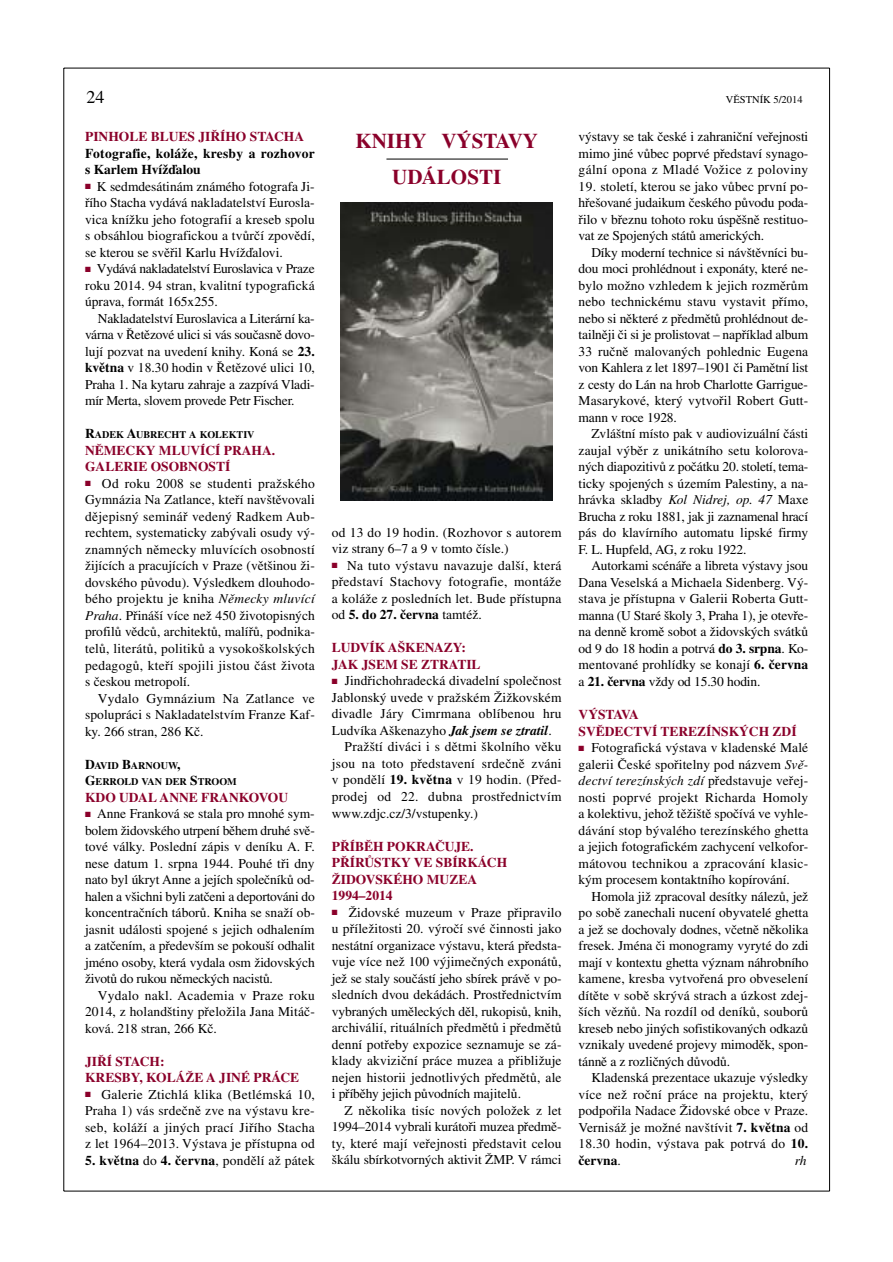
<style>
.page{position:relative;width:893px;height:1262px;background:#fff}
.page>*{position:absolute;margin:0;border:0;box-sizing:border-box;transform-origin:0 0}
.t1{font:700 21px/36px "Times CE";color:#8a002a;text-align:center}
.t2{font:18px "Times CE";color:#000}
.t3{font:13.5px/16.5px "Times CE";letter-spacing:.005em;color:#000;text-align:justify}
.t4{font:700 13.5px/16.5px "Times CE";color:#8a002a}
.t5{font:700 13.5px/16.5px "Times CE";letter-spacing:.01em;color:#000}
.t6{font:italic 13.5px "Times CE";color:#000}
.t7{font:10.5px "Times CE";color:#000}
.t8{font:700 10.2px/16.5px "Times CE";color:#000}
.s1{color:#8a002a}
.s2{font-weight:700}
.s3{font-size:13.5px}
.s4{font-style:italic}
.s5{font-weight:700;font-style:italic}
</style>
<div class="page">
<hr style="left:63px;top:68px;width:1px;height:1123px;background:#000">
<hr style="left:64px;top:1190px;width:765px;height:1px;background:#000">
<hr style="left:829px;top:68px;width:1px;height:1123px;background:#000">
<hr style="left:64px;top:68px;width:765px;height:1px;background:#000">
<hr style="left:386px;top:159px;width:122px;height:1px;background:#000">
<img style="left:341px;top:203px;width:211px;height:297px">
<h2 class="t2" style="left:87px;top:91px;width:20px">24</h2>
<p class="t7" style="left:726px;top:96px;width:78px">VĚSTNÍK 5/2014</p>
<h1 class="t1" style="left:355px;top:125px;width:184px">KNIHY VÝSTAVY<br>UDÁLOSTI</h1>
<p class="t4" style="left:85px;top:130px;width:220px">PINHOLE BLUES JIŘÍHO STACHA</p>
<p class="t5" style="left:85px;top:146px;width:231px">Fotografie, koláže, kresby a rozhovor s Karlem Hvížďalou</p>
<p class="t3" style="left:85px;top:179px;width:231px"><span class="s1">■</span> K sedmdesátinám známého fotografa Ji&shy;řího Stacha vydává nakladatelství Eurosla&shy;vica knížku jeho fotografií a kreseb spolu s obsáhlou biografickou a tvůrčí zpovědí, se kterou se svěřil Karlu Hvížďalovi.</p>
<p class="t3" style="left:85px;top:262px;width:231px"><span class="s1">■</span> Vydává nakladatelství Euroslavica v Praze roku 2014. 94 stran, kvalitní typografická úprava, formát 165x255.</p>
<p class="t3" style="left:85px;top:311px;width:231px;text-indent:13px">Nakladatelství Euroslavica a Literární ka&shy;várna v Řetězové ulici si vás současně dovo&shy;lují pozvat na uvedení knihy. Koná se <span class="s2">23. května</span> v 18.30 hodin v Řetězové ulici 10, Praha 1. Na kytaru zahraje a zazpívá Vladi&shy;mír Merta, slovem provede Petr Fischer.</p>
<p class="t8" style="left:85px;top:428px;width:171px"><span class="s3">R</span>ADEK <span class="s3">A</span>UBRECHT A KOLEKTIV</p>
<p class="t4" style="left:85px;top:443px;width:192px">NĚMECKY MLUVÍCÍ PRAHA.<br>GALERIE OSOBNOSTÍ</p>
<p class="t3" style="left:85px;top:476px;width:231px"><span class="s1">■</span> Od roku 2008 se studenti pražského Gymnázia Na Zatlance, kteří navštěvovali dějepisný seminář vedený Radkem Aub&shy;rechtem, systematicky zabývali osudy vý&shy;znamných německy mluvících osobností žijících a pracujících v Praze (většinou ži&shy;dovského původu). Výsledkem dlouhodo&shy;bého projektu je kniha <span class="s4">Německy mluvící Praha</span>. Přináší více než 450 životopisných profilů vědců, architektů, malířů, podnika&shy;telů, literátů, politiků a vysokoškolských pedagogů, kteří spojili jistou část života s českou metropolí.</p>
<p class="t3" style="left:85px;top:691px;width:231px;text-indent:13px">Vydalo Gymnázium Na Zatlance ve spolupráci s Nakladatelstvím Franze Kaf&shy;ky. 266 stran, 286 Kč.</p>
<p class="t8" style="left:85px;top:758px;width:153px"><span class="s3">D</span>AVID <span class="s3">B</span>ARNOUW<span class="s3">,<br>G</span>ERROLD VAN DER <span class="s3">S</span>TROOM</p>
<p class="t4" style="left:85px;top:790px;width:204px">KDO UDAL ANNE FRANKOVOU</p>
<p class="t3" style="left:85px;top:806px;width:231px"><span class="s1">■</span> Anne Franková se stala pro mnohé sym&shy;bolem židovského utrpení během druhé svě&shy;tové války. Poslední zápis v deníku A. F. nese datum 1. srpna 1944. Pouhé tři dny nato byl úkryt Anne a jejích společníků od&shy;halen a všichni byli zatčeni a deportováni do koncentračních táborů. Kniha se snaží ob&shy;jasnit události spojené s jejich odhalením a zatčením, a především se pokouší odhalit jméno osoby, která vydala osm židovských životů do rukou německých nacistů.</p>
<p class="t3" style="left:85px;top:988px;width:231px;text-indent:13px">Vydalo nakl. Academia v Praze roku 2014, z holandštiny přeložila Jana Mitáč&shy;ková. 218 stran, 266 Kč.</p>
<p class="t4" style="left:85px;top:1054px;width:216px">JIŘÍ STACH:<br>KRESBY, KOLÁŽE A JINÉ PRÁCE</p>
<p class="t3" style="left:85px;top:1087px;width:231px"><span class="s1">■</span> Galerie Ztichlá klika (Betlémská 10, Praha 1) vás srdečně zve na výstavu kre&shy;seb, koláží a jiných prací Jiřího Stacha z let 1964–2013. Výstava je přístupna od</p>
<p class="t3" style="left:85px;top:1153px;width:231px"><span class="s2">5. května</span> do <span class="s2">4. června</span>, pondělí až pátek</p>
<p class="t3" style="left:578px;top:130px;width:231px">výstavy se tak české i zahraniční veřejnosti mimo jiné vůbec poprvé představí synago&shy;gální opona z Mladé Vožice z poloviny</p>
<p class="t3" style="left:578px;top:179px;width:231px">19. století, kterou se jako vůbec první po&shy;hřešované judaikum českého původu poda&shy;řilo v březnu tohoto roku úspěšně restituo&shy;vat ze Spojených států amerických.</p>
<p class="t3" style="left:578px;top:245px;width:231px;text-indent:13px">Díky moderní technice si návštěvníci bu&shy;dou moci prohlédnout i exponáty, které ne&shy;bylo možno vzhledem k jejich rozměrům nebo technickému stavu vystavit přímo, nebo si některé z předmětů prohlédnout de&shy;tailněji či si je prolistovat – například album 33 ručně malovaných pohlednic Eugena von Kahlera z let 1897–1901 či Pamětní list z cesty do Lán na hrob Charlotte Garrigue-Masarykové, který vytvořil Robert Gutt&shy;mann v roce 1928.</p>
<p class="t3" style="left:578px;top:427px;width:231px;text-indent:13px">Zvláštní místo pak v audiovizuální části zaujal výběr z unikátního setu kolorova&shy;ných diapozitivů z počátku 20. století, tema&shy;ticky spojených s územím Palestiny, a na&shy;hrávka skladby <span class="s4">Kol Nidrej, op. 47</span> Maxe Brucha z roku 1881, jak ji zaznamenal hrací pás do klavírního automatu lipské firmy F. L. Hupfeld, AG, z roku 1922.</p>
<p class="t3" style="left:578px;top:559px;width:231px;text-indent:13px">Autorkami scénáře a libreta výstavy jsou Dana Veselská a Michaela Sidenberg. Vý&shy;stava je přístupna v Galerii Roberta Gutt&shy;manna (U Staré školy 3, Praha 1), je otevře&shy;na denně kromě sobot a židovských svátků od 9 do 18 hodin a potrvá <span class="s2">do 3. srpna</span>. Ko&shy;mentované prohlídky se konají <span class="s2">6. června </span>a <span class="s2">21. června</span> vždy od 15.30 hodin.</p>
<p class="t4" style="left:578px;top:707px;width:219px">VÝSTAVA<br>SVĚDECTVÍ TEREZÍNSKÝCH ZDÍ</p>
<p class="t3" style="left:578px;top:740px;width:231px"><span class="s1">■</span> Fotografická výstava v kladenské Malé galerii České spořitelny pod názvem <span class="s4">Svě&shy;dectví terezínských zdí</span> představuje veřej&shy;nosti poprvé projekt Richarda Homoly a kolektivu, jehož těžiště spočívá ve vyhle&shy;dávání stop bývalého terezínského ghetta a jejich fotografickém zachycení velkofor&shy;mátovou technikou a zpracování klasic&shy;kým procesem kontaktního kopírování.</p>
<p class="t3" style="left:578px;top:889px;width:231px;text-indent:13px">Homola již zpracoval desítky nálezů, jež po sobě zanechali nucení obyvatelé ghetta a jež se dochovaly dodnes, včetně několika fresek. Jména či monogramy vyryté do zdi mají v kontextu ghetta význam náhrobního kamene, kresba vytvořená pro obveselení dítěte v sobě skrývá strach a úzkost zdej&shy;ších vězňů. Na rozdíl od deníků, souborů kreseb nebo jiných sofistikovaných odkazů vznikaly uvedené projevy mimoděk, spon&shy;tánně a z rozličných důvodů.</p>
<p class="t3" style="left:578px;top:1070px;width:231px;text-indent:13px">Kladenská prezentace ukazuje výsledky více než roční práce na projektu, který podpořila Nadace Židovské obce v Praze.<br>Vernisáž je možné navštívit <span class="s2">7. května</span> od 18.30 hodin, výstava pak potrvá do <span class="s2">10. června</span>.</p>
<p class="t3" style="left:332px;top:525px;width:231px">od 13 do 19 hodin. (Rozhovor s autorem viz strany 6–7 a 9 v tomto čísle.)</p>
<p class="t3" style="left:332px;top:558px;width:231px"><span class="s1">■</span> Na tuto výstavu navazuje další, která představí Stachovy fotografie, montáže a koláže z posledních let. Bude přístupna od <span class="s2">5. do 27. června</span> tamtéž.</p>
<p class="t4" style="left:332px;top:641px;width:150px">LUDVÍK AŠKENAZY:<br>JAK JSEM SE ZTRATIL</p>
<p class="t3" style="left:332px;top:674px;width:231px"><span class="s1">■</span> Jindřichohradecká divadelní společnost</p>
<p class="t3" style="left:332px;top:690px;width:231px">Jablonský uvede v pražském Žižkovském</p>
<p class="t3" style="left:332px;top:707px;width:231px">divadle Járy Cimrmana oblíbenou hru</p>
<p class="t3" style="left:332px;top:723px;width:221px">Ludvíka Aškenazyho <span class="s5">Jak jsem se ztratil</span>.</p>
<p class="t3" style="left:344px;top:740px;width:218px">Pražští diváci i s dětmi školního věku</p>
<p class="t3" style="left:332px;top:756px;width:231px">jsou na toto představení srdečně zváni</p>
<p class="t3" style="left:332px;top:773px;width:231px">v pondělí <span class="s2">19. května</span> v 19 hodin. (Před-</p>
<p class="t3" style="left:332px;top:789px;width:231px">prodej od 22. dubna prostřednictvím</p>
<p class="t3" style="left:332px;top:806px;width:148px">www.zdjc.cz/3/vstupenky.)</p>
<p class="t4" style="left:332px;top:839px;width:177px">PŘÍBĚH POKRAČUJE.<br>PŘÍRŮSTKY VE SBÍRKÁCH<br>ŽIDOVSKÉHO MUZEA<br>1994–2014</p>
<p class="t3" style="left:332px;top:905px;width:231px"><span class="s1">■</span> Židovské muzeum v Praze připravilo u příležitosti 20. výročí své činnosti jako nestátní organizace výstavu, která předsta&shy;vuje více než 100 výjimečných exponátů, jež se staly součástí jeho sbírek právě v po&shy;sledních dvou dekádách. Prostřednictvím vybraných uměleckých děl, rukopisů, knih, archiválií, rituálních předmětů i předmětů denní potřeby expozice seznamuje se zá&shy;klady akviziční práce muzea a přibližuje nejen historii jednotlivých předmětů, ale i příběhy jejich původních majitelů.</p>
<p class="t3" style="left:332px;top:1103px;width:231px;text-indent:13px">Z několika tisíc nových položek z let 1994–2014 vybrali kurátoři muzea předmě&shy;ty, které mají veřejnosti představit celou škálu sbírkotvorných aktivit ŽMP. V rámci</p>
<p class="t6" style="left:794px;top:1154px;width:14px">rh</p>
</div>
